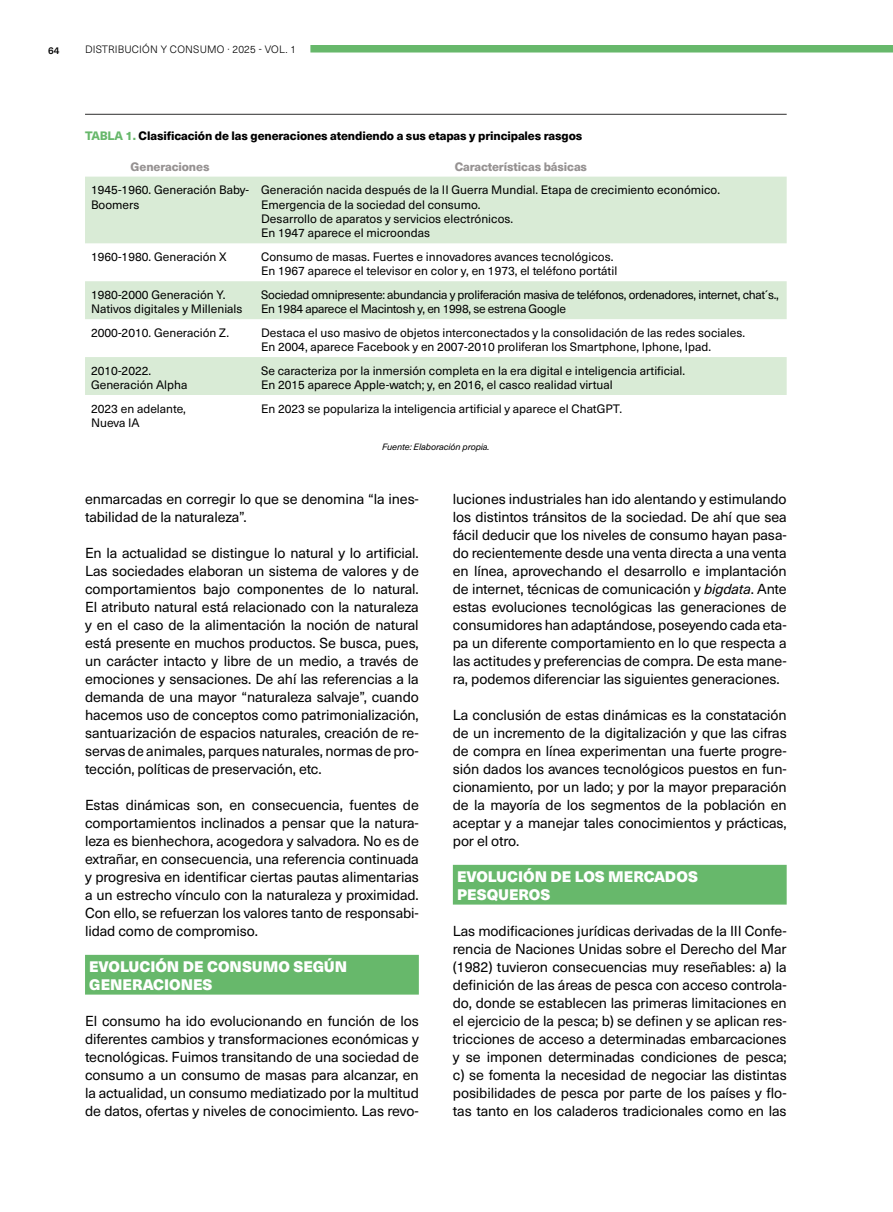
<style>
.page{position:relative;width:893px;height:1212px;background:#fff}
.page>*{position:absolute;margin:0;border:0;box-sizing:border-box;transform-origin:0 0}
.t1{font:900 15px/18px "Neue Haas Unica";color:#fff}
.t2{font:14.25px/18px "Neue Haas Unica";letter-spacing:-.01em;color:#000;text-align:justify}
.t3{font:12px/14.4px "Neue Haas Unica";color:#000}
.t4{font:12px/14.4px "Neue Haas Unica";letter-spacing:-.025em;color:#000}
.t5{font:800 12px "Neue Haas Unica";letter-spacing:-.01em;color:#000}
.t6{font:800 12px "Neue Haas Unica";letter-spacing:-.01em;color:#969292}
.t7{font:300 10.5px "Neue Haas Unica";letter-spacing:.02em;color:#000}
.t8{font:500 9.75px "Neue Haas Unica";color:#000}
.t9{font:italic 9px "Neue Haas Unica";letter-spacing:-.01em;color:#000}
.s1{color:#67b86b}
.s2{font-style:italic}
</style>
<div class="page">
<div style="left:310px;top:45px;width:583px;height:8px;background:#67b86b"></div>
<div style="left:85px;top:955px;width:334px;height:39px;background:#67b86b"></div>
<div style="left:453px;top:865px;width:334px;height:39px;background:#67b86b"></div>
<hr style="left:85px;top:114px;width:702px;height:1px;background:#454444">
<svg style="left:85px;top:177px;width:702px;height:218px;fill:#d9ebd6"></svg>
<p class="t8" style="left:48px;top:43px;width:13px">64</p>
<p class="t7" style="left:85px;top:41px;width:213px">DISTRIBUCIÓN Y CONSUMO · 2025 - VOL. 1</p>
<p class="t5" style="left:85px;top:126px;width:499px"><span class="s1">TABLA 1.</span> Clasificación de las generaciones atendiendo a sus etapas y principales rasgos</p>
<p class="t6" style="left:131px;top:157px;width:80px">Generaciones</p>
<p class="t6" style="left:455px;top:157px;width:134px">Características básicas</p>
<p class="t3" style="left:91px;top:182px;width:160px">1945-1960. Generación Baby-<br>Boomers</p>
<p class="t3" style="left:261px;top:182px;width:460px">Generación nacida después de la II Guerra Mundial. Etapa de crecimiento económico.<br>Emergencia de la sociedad del consumo.<br>Desarrollo de aparatos y servicios electrónicos.<br>En 1947 aparece el microondas</p>
<p class="t3" style="left:91px;top:249px;width:137px">1960-1980. Generación X</p>
<p class="t3" style="left:261px;top:249px;width:358px">Consumo de masas. Fuertes e innovadores avances tecnológicos.<br>En 1967 aparece el televisor en color y, en 1973, el teléfono portátil</p>
<p class="t3" style="left:91px;top:287px;width:153px">1980-2000 Generación Y.<br>Nativos digitales y Millenials</p>
<p class="t4" style="left:261px;top:287px;width:519px">Sociedad omnipresente: abundancia y proliferación masiva de teléfonos, ordenadores, internet, chat´s.,<br>En 1984 aparece el Macintosh y, en 1998, se estrena Google</p>
<p class="t3" style="left:91px;top:325px;width:139px">2000-2010. Generación Z.</p>
<p class="t3" style="left:261px;top:325px;width:485px">Destaca el uso masivo de objetos interconectados y la consolidación de las redes sociales.<br>En 2004, aparece Facebook y en 2007-2010 proliferan los Smartphone, Iphone, Ipad.</p>
<p class="t3" style="left:91px;top:362px;width:98px">2010-2022.<br>Generación Alpha</p>
<p class="t3" style="left:261px;top:362px;width:426px">Se caracteriza por la inmersión completa en la era digital e inteligencia artificial.<br>En 2015 aparece Apple-watch; y, en 2016, el casco realidad virtual</p>
<p class="t3" style="left:91px;top:400px;width:96px">2023 en adelante,<br>Nueva IA</p>
<p class="t3" style="left:261px;top:400px;width:362px">En 2023 se populariza la inteligencia artificial y aparece el ChatGPT.</p>
<p class="t9" style="left:382px;top:441px;width:109px">Fuente: Elaboración propia.</p>
<p class="t2" style="left:85px;top:489px;width:335px">enmarcadas en corregir lo que se denomina “la ines&shy;tabilidad de la naturaleza”.</p>
<p class="t2" style="left:85px;top:543px;width:335px">En la actualidad se distingue lo natural y lo artificial.<br>Las sociedades elaboran un sistema de valores y de comportamientos bajo componentes de lo natural.<br>El atributo natural está relacionado con la naturaleza y en el caso de la alimentación la noción de natural está presente en muchos productos. Se busca, pues, un carácter intacto y libre de un medio, a través de emociones y sensaciones. De ahí las referencias a la demanda de una mayor “naturaleza salvaje”, cuando hacemos uso de conceptos como patrimonialización, santuarización de espacios naturales, creación de re&shy;servas de animales, parques naturales, normas de pro&shy;tección, políticas de preservación, etc.</p>
<p class="t2" style="left:85px;top:795px;width:335px">Estas dinámicas son, en consecuencia, fuentes de comportamientos inclinados a pensar que la natura&shy;leza es bienhechora, acogedora y salvadora. No es de extrañar, en consecuencia, una referencia continuada y progresiva en identificar ciertas pautas alimentarias a un estrecho vínculo con la naturaleza y proximidad.<br>Con ello, se refuerzan los valores tanto de responsabi&shy;lidad como de compromiso.</p>
<p class="t1" style="left:89px;top:957px;width:260px">EVOLUCIÓN DE CONSUMO SEGÚN<br>GENERACIONES</p>
<p class="t2" style="left:85px;top:1011px;width:335px">El consumo ha ido evolucionando en función de los diferentes cambios y transformaciones económicas y tecnológicas. Fuimos transitando de una sociedad de consumo a un consumo de masas para alcanzar, en la actualidad, un consumo mediatizado por la multitud de datos, ofertas y niveles de conocimiento. Las revo-</p>
<p class="t2" style="left:453px;top:489px;width:335px">luciones industriales han ido alentando y estimulando los distintos tránsitos de la sociedad. De ahí que sea fácil deducir que los niveles de consumo hayan pasa&shy;do recientemente desde una venta directa a una venta en línea, aprovechando el desarrollo e implantación de internet, técnicas de comunicación y <span class="s2">bigdata</span>. Ante estas evoluciones tecnológicas las generaciones de consumidores han adaptándose, poseyendo cada eta&shy;pa un diferente comportamiento en lo que respecta a las actitudes y preferencias de compra. De esta mane&shy;ra, podemos diferenciar las siguientes generaciones.</p>
<p class="t2" style="left:453px;top:705px;width:335px">La conclusión de estas dinámicas es la constatación de un incremento de la digitalización y que las cifras de compra en línea experimentan una fuerte progre&shy;sión dados los avances tecnológicos puestos en fun&shy;cionamiento, por un lado; y por la mayor preparación de la mayoría de los segmentos de la población en aceptar y a manejar tales conocimientos y prácticas, por el otro.</p>
<p class="t1" style="left:457px;top:867px;width:242px">EVOLUCIÓN DE LOS MERCADOS<br>PESQUEROS</p>
<p class="t2" style="left:453px;top:921px;width:335px">Las modificaciones jurídicas derivadas de la III Confe&shy;rencia de Naciones Unidas sobre el Derecho del Mar (1982) tuvieron consecuencias muy reseñables: a) la definición de las áreas de pesca con acceso controla&shy;do, donde se establecen las primeras limitaciones en el ejercicio de la pesca; b) se definen y se aplican res&shy;tricciones de acceso a determinadas embarcaciones y se imponen determinadas condiciones de pesca; c) se fomenta la necesidad de negociar las distintas posibilidades de pesca por parte de los países y flo&shy;tas tanto en los caladeros tradicionales como en las</p>
</div>
